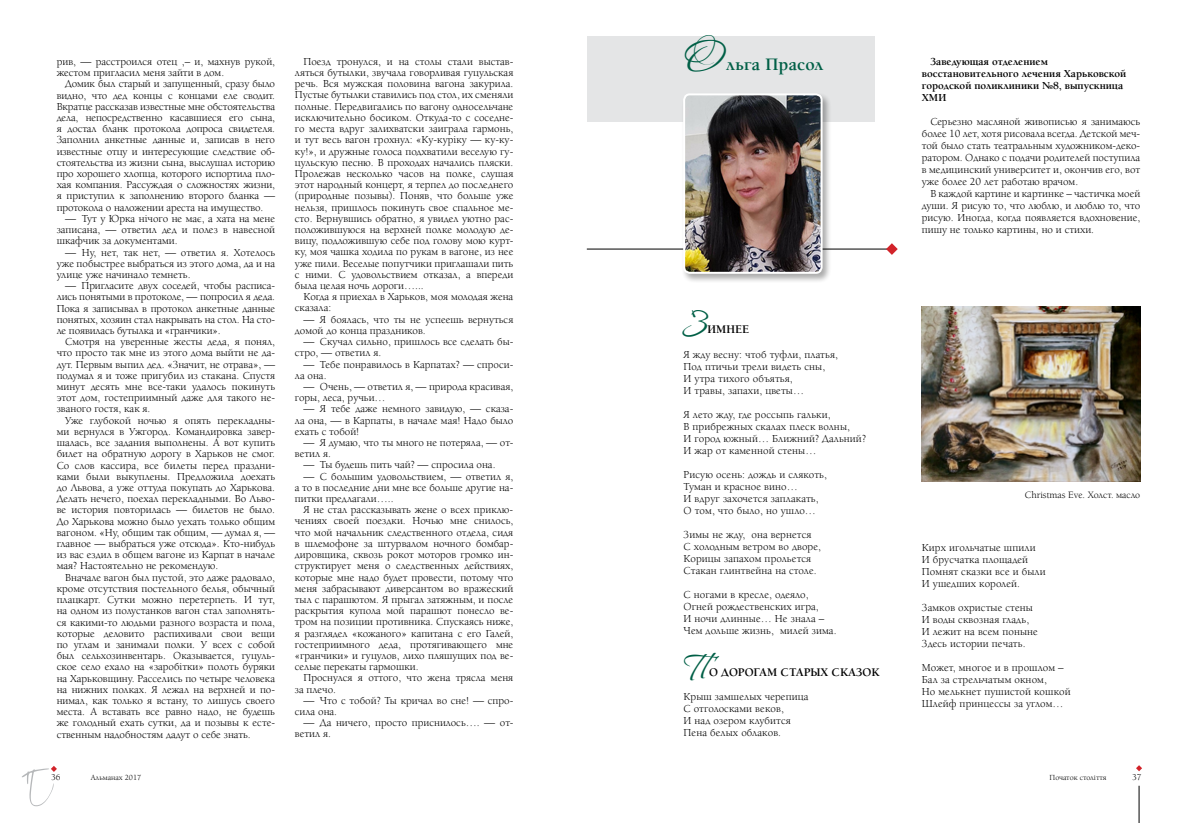
<style>
.page{position:relative;width:1197px;height:823px;background:#fff}
.page>*{position:absolute;margin:0;border:0;box-sizing:border-box;transform-origin:0 0}
.t1{font:35px "Vera Crouz";color:#005f46}
.t2{font:700 18px "Alliance";letter-spacing:.01em;color:#005f46}
.t3{font:700 12px "Alliance";color:#000}
.t4{font:11px/11.2px "Alliance";color:#000}
.t5{font:700 11px/12px "Alliance";color:#000}
.t6{font:10px "Alliance";color:#000}
.t7{font:9px "Alliance";color:#000}
.t8{font:8px "Alliance";color:#000}
.s1{font-family:"Aquarelle";font-weight:400;font-size:35px}
</style>
<div class="page">
<hr style="left:1138px;top:785px;width:1px;height:37px;background:#000">
<svg style="left:1136px;top:765px;width:5px;height:5px"></svg>
<svg style="left:22px;top:766px;width:35px;height:39px"></svg>
<div style="left:587px;top:36px;width:287px;height:85px;background:#e4e5e6"></div>
<hr style="left:586px;top:249px;width:307px;height:1px;background:#000">
<svg style="left:885px;top:243px;width:12px;height:12px"></svg>
<div style="left:681px;top:92px;width:150px;height:191px;background:#000;opacity:.33"></div>
<img style="left:684px;top:94px;width:137px;height:179px">
<div style="left:683px;top:93px;width:139px;height:181px;border:2px solid #fff;border-radius:6px"></div>
<img style="left:921px;top:307px;width:219px;height:174px">
<p class="t4" style="left:57px;top:56px;width:220px">рив, — расстроился отец ,– и, махнув рукой, жестом пригласил меня зайти в дом.</p>
<p class="t4" style="left:57px;top:78px;width:220px;text-align:justify;text-indent:9px">Домик был старый и запущенный, сразу было видно, что дед концы с концами еле сводит.<br>Вкратце рассказав известные мне обстоятельства дела, непосредственно касавшиеся его сына, я достал бланк протокола допроса свидетеля.<br>Заполнил анкетные данные и, записав в него известные отцу и интересующие следствие об&shy;стоятельства из жизни сына, выслушал историю про хорошего хлопца, которого испортила пло&shy;хая компания. Рассуждая о сложностях жизни, я приступил к заполнению второго бланка — протокола о наложении ареста на имущество.</p>
<p class="t4" style="left:57px;top:212px;width:220px;text-align:justify;text-indent:9px">— Тут у Юрка нічого не має, а хата на мене записана, — ответил дед и полез в навесной шкафчик за документами.</p>
<p class="t4" style="left:57px;top:246px;width:220px;text-align:justify;text-indent:9px">— Ну, нет, так нет, — ответил я. Хотелось уже побыстрее выбраться из этого дома, да и на улице уже начинало темнеть.</p>
<p class="t4" style="left:57px;top:280px;width:220px;text-align:justify;text-indent:9px">— Пригласите двух соседей, чтобы расписа&shy;лись понятыми в протоколе, — попросил я деда.<br>Пока я записывал в протокол анкетные данные понятых, хозяин стал накрывать на стол. На сто&shy;ле появилась бутылка и «гранчики».</p>
<p class="t4" style="left:57px;top:336px;width:220px;text-align:justify;text-indent:9px">Смотря на уверенные жесты деда, я понял, что просто так мне из этого дома выйти не да&shy;дут. Первым выпил дед. «Значит, не отрава», — подумал я и тоже пригубил из стакана. Спустя минут десять мне все-таки удалось покинуть этот дом, гостеприимный даже для такого не&shy;званого гостя, как я.</p>
<p class="t4" style="left:57px;top:414px;width:220px;text-align:justify;text-indent:9px">Уже глубокой ночью я опять перекладны&shy;ми вернулся в Ужгород. Командировка завер&shy;шалась, все задания выполнены. А вот купить билет на обратную дорогу в Харьков не смог.<br>Со слов кассира, все билеты перед праздни&shy;ками были выкуплены. Предложила доехать до Львова, а уже оттуда покупать до Харькова.<br>Делать нечего, поехал перекладными. Во Льво&shy;ве история повторилась — билетов не было.<br>До Харькова можно было уехать только общим вагоном. «Ну, общим так общим, — думал я, — главное — выбраться уже отсюда». Кто-нибудь из вас ездил в общем вагоне из Карпат в начале мая? Настоятельно не рекомендую.</p>
<p class="t4" style="left:57px;top:571px;width:220px;text-align:justify;text-indent:9px">Вначале вагон был пустой, это даже радовало, кроме отсутствия постельного белья, обычный плацкарт. Сутки можно перетерпеть. И тут, на одном из полустанков вагон стал заполнять&shy;ся какими-то людьми разного возраста и пола, которые деловито распихивали свои вещи по углам и занимали полки. У всех с собой был сельхозинвентарь. Оказывается, гуцуль&shy;ское село ехало на «заробітки» полоть буряки на Харьковщину. Расселись по четыре человека на нижних полках. Я лежал на верхней и по&shy;нимал, как только я встану, то лишусь своего места. А вставать все равно надо, не будешь же голодный ехать сутки, да и позывы к есте&shy;ственным надобностям дадут о себе знать.</p>
<p class="t4" style="left:295px;top:56px;width:220px;text-align:justify;text-indent:9px">Поезд тронулся, и на столы стали выстав&shy;ляться бутылки, звучала говорливая гуцульская речь. Вся мужская половина вагона закурила.<br>Пустые бутылки ставились под стол, их сменяли полные. Передвигались по вагону односельчане исключительно босиком. Откуда-то с соседне&shy;го места вдруг залихватски заиграла гармонь, и тут весь вагон грохнул: «Ку-куріку — ку-ку&shy;ку!», и дружные голоса подхватили веселую гу&shy;цульскую песню. В проходах начались пляски.<br>Пролежав несколько часов на полке, слушая этот народный концерт, я терпел до последнего (природные позывы). Поняв, что больше уже нельзя, пришлось покинуть свое спальное ме&shy;сто. Вернувшись обратно, я увидел уютно рас&shy;положившуюся на верхней полке молодую де&shy;вицу, подложившую себе под голову мою курт&shy;ку, моя чашка ходила по рукам в вагоне, из нее уже пили. Веселые попутчики приглашали пить с ними. С удовольствием отказал, а впереди была целая ночь дороги…...</p>
<p class="t4" style="left:295px;top:291px;width:220px;text-indent:8px">Когда я приехал в Харьков, моя молодая жена сказала:</p>
<p class="t4" style="left:295px;top:313px;width:220px;text-indent:9px">— Я боялась, что ты не успеешь вернуться домой до конца праздников.</p>
<p class="t4" style="left:295px;top:335px;width:220px;text-indent:9px">— Скучал сильно, пришлось все сделать бы&shy;стро, — ответил я.</p>
<p class="t4" style="left:295px;top:358px;width:220px;text-indent:9px">— Тебе понравилось в Карпатах? — спроси&shy;ла она.</p>
<p class="t4" style="left:295px;top:380px;width:220px;text-indent:9px">— Очень, — ответил я, — природа красивая, горы, леса, ручьи…</p>
<p class="t4" style="left:295px;top:403px;width:220px;text-align:justify;text-indent:9px">— Я тебе даже немного завидую, — сказа&shy;ла она, — в Карпаты, в начале мая! Надо было ехать с тобой!</p>
<p class="t4" style="left:295px;top:436px;width:220px;text-indent:9px">— Я думаю, что ты много не потеряла, — от&shy;ветил я.</p>
<p class="t4" style="left:303px;top:459px;width:193px">— Ты будешь пить чай? — спросила она.</p>
<p class="t4" style="left:295px;top:470px;width:220px;text-align:justify;text-indent:9px">— С большим удовольствием, — ответил я, а то в последние дни мне все больше другие на&shy;питки предлагали…..</p>
<p class="t4" style="left:295px;top:503px;width:220px;text-align:justify;text-indent:9px">Я не стал рассказывать жене о всех приклю&shy;чениях своей поездки. Ночью мне снилось, что мой начальник следственного отдела, сидя в шлемофоне за штурвалом ночного бомбар&shy;дировщика, сквозь рокот моторов громко ин&shy;структирует меня о следственных действиях, которые мне надо будет провести, потому что меня забрасывают диверсантом во вражеский тыл с парашютом. Я прыгал затяжным, и после раскрытия купола мой парашют понесло ве&shy;тром на позиции противника. Спускаясь ниже, я разглядел «кожаного» капитана с его Галей, гостеприимного деда, протягивающего мне «гранчики» и гуцулов, лихо пляшущих под ве&shy;селые перекаты гармошки.</p>
<p class="t4" style="left:295px;top:671px;width:220px;text-indent:9px">Проснулся я оттого, что жена трясла меня за плечо.</p>
<p class="t4" style="left:295px;top:694px;width:220px;text-indent:8px">— Что с тобой? Ты кричал во сне! — спро&shy;сила она.</p>
<p class="t4" style="left:295px;top:716px;width:220px;text-indent:9px">— Да ничего, просто приснилось…. — от&shy;ветил я.</p>
<h2 class="t2" style="left:683px;top:53px;width:141px"><span class="s1">О</span>льга Прасол</h2>
<h1 class="t1" style="left:683px;top:306px;width:25px">З</h1>
<p class="t3" style="left:707px;top:322px;width:43px">ИМНЕЕ</p>
<p class="t4" style="left:683px;top:347px;width:156px;line-height:12px">Я жду весну: чтоб туфли, платья,<br>Под птичьи трели видеть сны,<br>И утра тихого объятья,<br>И травы, запахи, цветы…</p>
<p class="t4" style="left:683px;top:407px;width:184px;line-height:12px">Я лето жду, где россыпь гальки,<br>В прибрежных скалах плеск волны,<br>И город южный… Ближний? Дальний?<br>И жар от каменной стены…</p>
<p class="t4" style="left:683px;top:467px;width:145px;line-height:12px">Рисую осень: дождь и слякоть,<br>Туман и красное вино…<br>И вдруг захочется заплакать,<br>О том, что было, но ушло…</p>
<p class="t4" style="left:683px;top:527px;width:139px;line-height:12px">Зимы не жду, она вернется<br>С холодным ветром во дворе,<br>Корицы запахом прольется<br>Стакан глинтвейна на столе.</p>
<p class="t4" style="left:683px;top:587px;width:154px;line-height:12px">С ногами в кресле, одеяло,<br>Огней рождественских игра,<br>И ночи длинные… Не знала –<br>Чем дольше жизнь, милей зима.</p>
<h1 class="t1" style="left:683px;top:648px;width:27px">П</h1>
<p class="t3" style="left:709px;top:664px;width:172px">О ДОРОГАМ СТАРЫХ СКАЗОК</p>
<p class="t4" style="left:683px;top:689px;width:126px;line-height:12px">Крыш замшелых черепица<br>С отголосками веков,<br>И над озером клубится<br>Пена белых облаков.</p>
<p class="t5" style="left:921px;top:55px;width:206px;text-indent:9px">Заведующая отделением восстановительного лечения Харьковской городской поликлиники №8, выпускница<br>ХМИ</p>
<p class="t4" style="left:921px;top:115px;width:220px;line-height:12px;text-align:justify;text-indent:9px">Серьезно масляной живописью я занимаюсь более 10 лет, хотя рисовала всегда. Детской меч&shy;той было стать театральным художником-деко&shy;ратором. Однако с подачи родителей поступила в медицинский университет и, окончив его, вот уже более 20 лет работаю врачом.</p>
<p class="t4" style="left:921px;top:187px;width:220px;line-height:12px;text-align:justify;text-indent:9px">В каждой картине и картинке – частичка моей души. Я рисую то, что люблю, и люблю то, что рисую. Иногда, когда появляется вдохновение, пишу не только картины, но и стихи.</p>
<p class="t6" style="left:1024px;top:489px;width:117px">Christmas Eve. Холст. масло</p>
<p class="t4" style="left:921px;top:541px;width:125px;line-height:12px">Кирх игольчатые шпили<br>И брусчатка площадей<br>Помнят сказки все и были<br>И ушедших королей.</p>
<p class="t4" style="left:921px;top:601px;width:117px;line-height:12px">Замков охристые стены<br>И воды сквозная гладь,<br>И лежит на всем поныне<br>Здесь истории печать.</p>
<p class="t4" style="left:921px;top:661px;width:150px;line-height:12px">Может, многое и в прошлом –<br>Бал за стрельчатым окном,<br>Но мелькнет пушистой кошкой<br>Шлейф принцессы за углом…</p>
<p class="t7" style="left:51px;top:771px;width:11px">36</p>
<p class="t8" style="left:91px;top:772px;width:52px">Альманах 2017</p>
<p class="t8" style="left:1049px;top:772px;width:58px">Початок століття</p>
<p class="t7" style="left:1131px;top:771px;width:11px">37</p>
</div>
